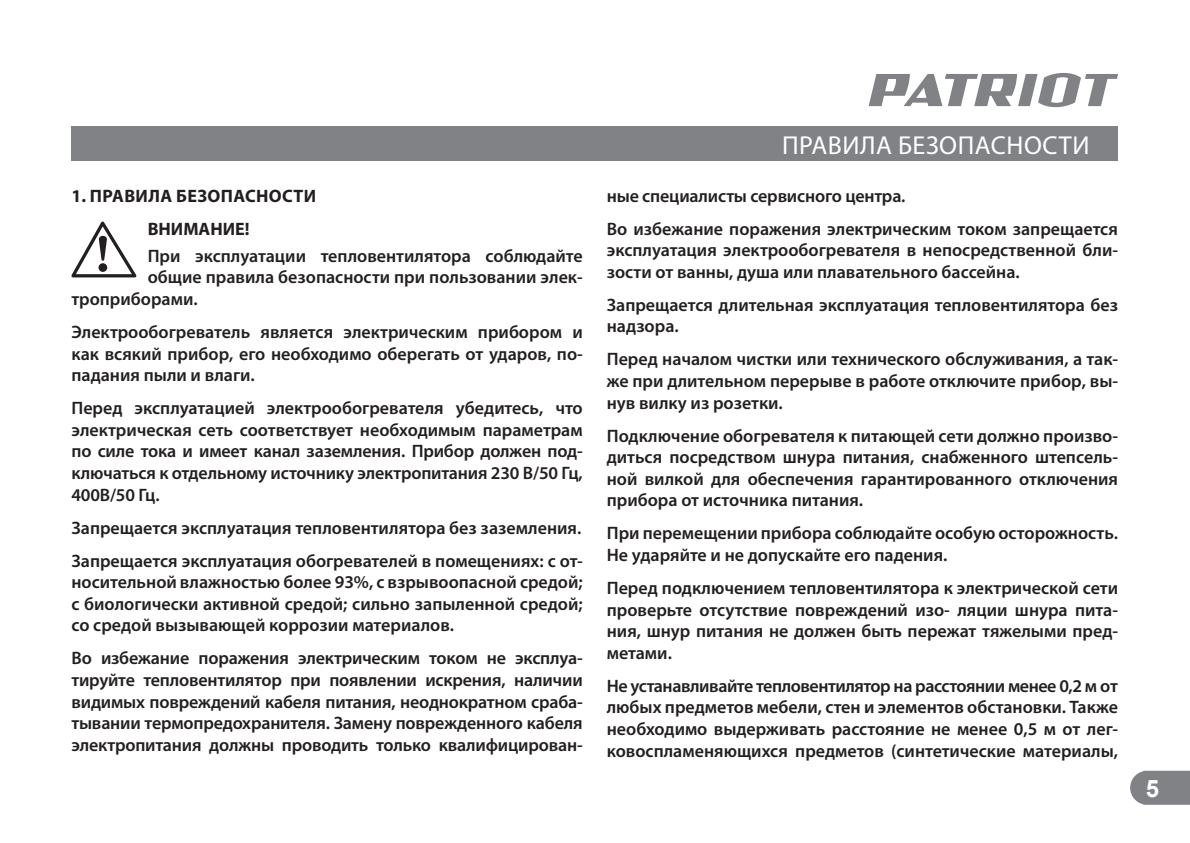
<style>
.page{position:relative;width:1190px;height:843px;background:#fff}
.page>*{position:absolute;margin:0;border:0;box-sizing:border-box;transform-origin:0 0}
.t1{font:26px "Myriad Pro";letter-spacing:.02em;color:#fff}
.t2{font:700 24px "Arial";color:#fff}
.t3{font:600 18px/21.6px "Myriad Pro";color:#231f20;text-align:justify}
.t4{font:700 18px/33px "Myriad Pro";letter-spacing:.02em;color:#231f20;text-align:center}
</style>
<div class="page">
<svg style="left:1130px;top:770px;width:60px;height:34px;background:#8a8c8e"></svg>
<svg style="left:869px;top:73px;width:249px;height:34px"></svg>
<div style="left:71px;top:127px;width:1047px;height:34px;background:#808285"></div>
<svg style="left:71px;top:221px;width:66px;height:56px"></svg>
<p class="t4" style="left:71px;top:179px;width:246px">1. ПРАВИЛА БЕЗОПАСНОСТИ<br>ВНИМАНИЕ!</p>
<p class="t3" style="left:148px;top:246px;width:437px">При эксплуатации тепловентилятора соблюдайте</p>
<p class="t3" style="left:148px;top:268px;width:437px">общие правила безопасности при пользовании элек-</p>
<p class="t3" style="left:71px;top:290px;width:128px">троприборами.</p>
<p class="t3" style="left:71px;top:323px;width:513px">Электрообогреватель является электрическим прибором и как всякий прибор, его необходимо оберегать от ударов, по&shy;падания пыли и влаги.</p>
<p class="t3" style="left:71px;top:399px;width:513px">Перед эксплуатацией электрообогревателя убедитесь, что электрическая сеть соответствует необходимым параметрам по силе тока и имеет канал заземления. Прибор должен под&shy;ключаться к отдельному источнику электропитания 230 В/50 Гц, 400В/50 Гц.</p>
<p class="t3" style="left:71px;top:512px;width:513px;line-height:33px">Запрещается эксплуатация тепловентилятора без заземления.<br>Запрещается эксплуатация обогревателей в помещениях: с от-</p>
<p class="t3" style="left:71px;top:573px;width:513px">носительной влажностью более 93%, с взрывоопасной средой; с биологически активной средой; сильно запыленной средой; со средой вызывающей коррозии материалов.</p>
<p class="t3" style="left:71px;top:649px;width:513px">Во избежание поражения электрическим током не эксплуа&shy;тируйте тепловентилятор при появлении искрения, наличии видимых повреждений кабеля питания, неоднократном сраба&shy;тывании термопредохранителя. Замену поврежденного кабеля электропитания должны проводить только квалифицирован-</p>
<h1 class="t1" style="left:782px;top:132px;width:309px">ПРАВИЛА БЕЗОПАСНОСТИ</h1>
<p class="t3" style="left:607px;top:181px;width:513px;line-height:33px">ные специалисты сервисного центра.<br>Во избежание поражения электрическим током запрещается</p>
<p class="t3" style="left:607px;top:241px;width:513px">эксплуатация электрообогревателя в непосредственной бли&shy;зости от ванны, душа или плавательного бассейна.</p>
<p class="t3" style="left:607px;top:295px;width:513px">Запрещается длительная эксплуатация тепловентилятора без надзора.</p>
<p class="t3" style="left:607px;top:350px;width:513px">Перед началом чистки или технического обслуживания, а так&shy;же при длительном перерыве в работе отключите прибор, вы&shy;нув вилку из розетки.</p>
<p class="t3" style="left:607px;top:426px;width:513px">Подключение обогревателя к питающей сети должно произво&shy;диться посредством шнура питания, снабженного штепсель&shy;ной вилкой для обеспечения гарантированного отключения прибора от источника питания.</p>
<p class="t3" style="left:607px;top:524px;width:513px">При перемещении прибора соблюдайте особую осторожность.<br>Не ударяйте и не допускайте его падения.</p>
<p class="t3" style="left:607px;top:578px;width:513px">Перед подключением тепловентилятора к электрической сети проверьте отсутствие повреждений изо- ляции шнура пита&shy;ния, шнур питания не должен быть пережат тяжелыми пред&shy;метами.</p>
<p class="t3" style="left:607px;top:676px;width:513px">Не устанавливайте тепловентилятор на расстоянии менее 0,2 м от любых предметов мебели, стен и элементов обстановки. Также необходимо выдерживать расстояние не менее 0,5 м от лег&shy;ковоспламеняющихся предметов (синтетические материалы,</p>
<h2 class="t2" style="left:1146px;top:774px;width:15px">5</h2>
</div>
